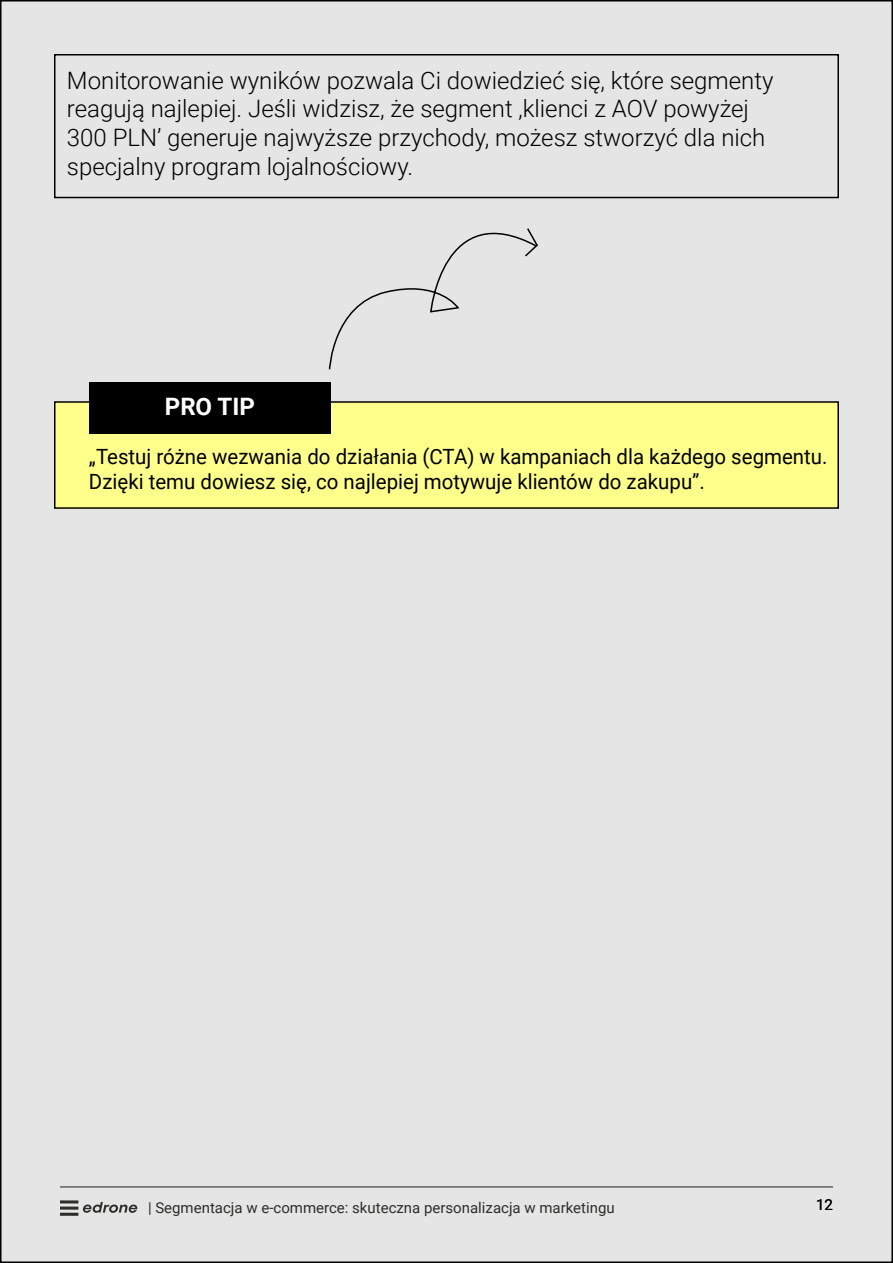
<style>
.page{position:relative;width:893px;height:1263px;background:#fff}
.page>*{position:absolute;margin:0;border:0;box-sizing:border-box;transform-origin:0 0}
.CYTATY_TYTULOWE{font:300 24px/28.8px "Roboto";color:#000}
.CYTATY_TYTULOWE-2{font:700 24px "Roboto";color:#fff}
.CYTATY_TYTULOWE-3{font:21px/25.2px "Roboto";color:#000}
.t1{font:15px "Roboto";color:#2d2d29}
.Styl_akapitowy_1{font:15px "Roboto";color:#000}
</style>
<div class="page">
<div style="left:1px;top:1px;width:891px;height:1261px;background:#e5e5e5"></div>
<div style="left:54px;top:54px;width:785px;height:144px;border:2px solid #000"></div>
<div style="left:55px;top:402px;width:783px;height:106px;background:#ffff8c"></div>
<div style="left:54px;top:401px;width:785px;height:108px;border:2px solid #000"></div>
<div style="left:89px;top:382px;width:242px;height:52px;background:#000"></div>
<svg style="left:328px;top:196px;width:211px;height:174px"></svg>
<hr style="left:60px;top:1186px;width:773px;height:1px;background:#000">
<svg style="left:83px;top:1202px;width:54px;height:11px"></svg>
<hr style="left:60px;top:1200px;width:18px;height:3px;background:#2e2e29">
<hr style="left:60px;top:1213px;width:18px;height:3px;background:#2e2e29">
<svg style="left:60px;top:1206px;width:18px;height:4px"></svg>
<p class="CYTATY_TYTULOWE" style="left:67px;top:65px;width:708px">Monitorowanie wyników pozwala Ci dowiedzieć się, które segmenty reagują najlepiej. Jeśli widzisz, że segment ‚klienci z AOV powyżej 300 PLN’ generuje najwyższe przychody, możesz stworzyć dla nich specjalny program lojalnościowy.</p>
<p class="CYTATY_TYTULOWE-2" style="left:165px;top:390px;width:91px">PRO TIP</p>
<p class="CYTATY_TYTULOWE-3" style="left:89px;top:443px;width:740px">„Testuj różne wezwania do działania (CTA) w kampaniach dla każdego segmentu.<br>Dzięki temu dowiesz się, co najlepiej motywuje klientów do zakupu”.</p>
<p class="t1" style="left:148px;top:1197px;width:468px">| Segmentacja w e-commerce: skuteczna personalizacja w marketingu</p>
<p class="Styl_akapitowy_1" style="left:816px;top:1194px;width:18px">12</p>
<p class="t1" style="left:159px;top:1196px;width:417px">Odważ się na onsites! Dlaczego pop-upy i web layery działają?</p>
</div>
